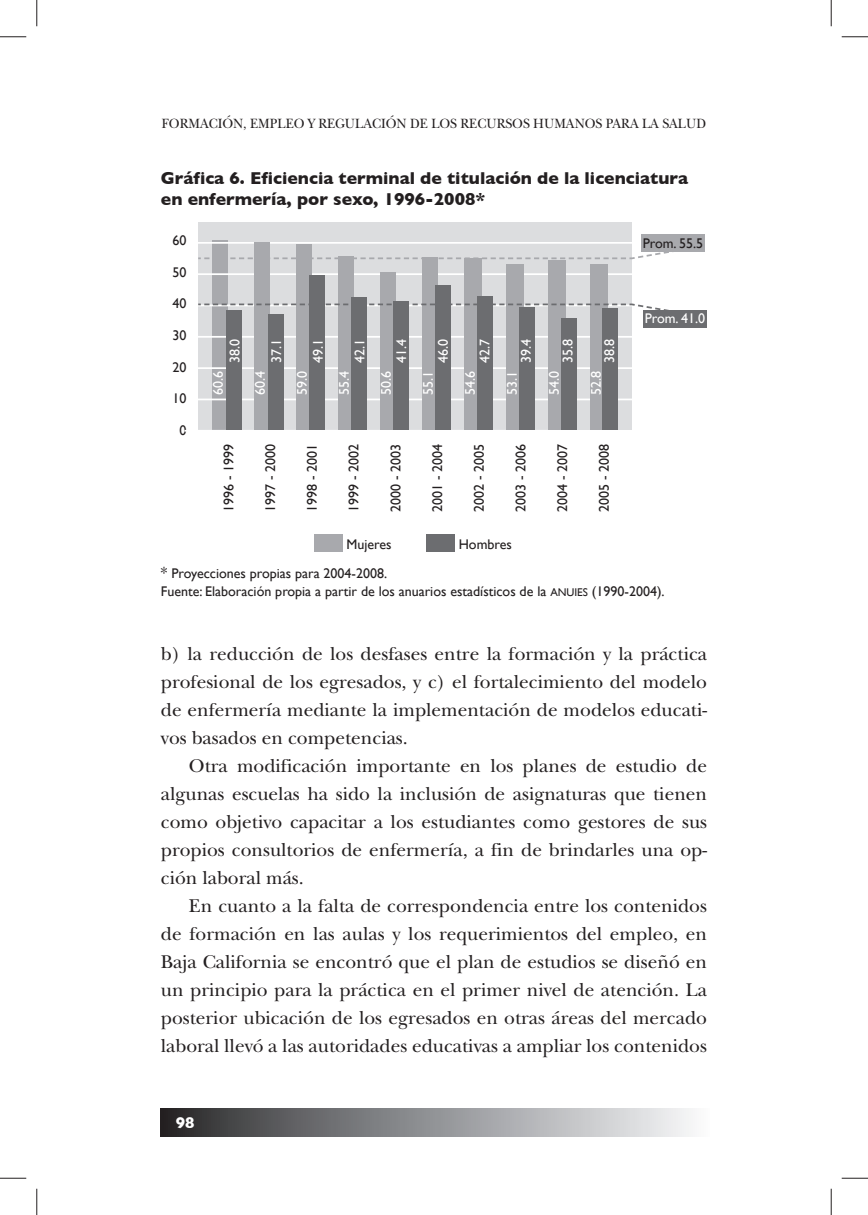
<style>
.page{position:relative;width:868px;height:1215px;background:#fff}
.page>*{position:absolute;margin:0;border:0;box-sizing:border-box;transform-origin:0 0}
.t1{font:19.25px/28px "New Baskerville";color:#231f20;text-align:justify}
.t2{font:700 17.5px/21px "Gill Sans";color:#231f20}
.t3{font:700 15.75px "Gill Sans";color:#fff}
.t4{font:14px/17.5px "Gill Sans";color:#231f20}
.t5{font:14px "Gill Sans";color:#fff}
.t6{font:14px "New Baskerville";color:#231f20;scale:.94 1}
.s1{font-size:15.75px}
.s2{font-family:"Gill Sans SC800";font-size:11.2px}
</style>
<div class="page">
<div style="left:161px;top:1108px;width:548px;height:28px;background:linear-gradient(to right,#2a2b2d,#fafbfe)"></div>
<div style="left:198px;top:222px;width:433px;height:208px;background:#dcdddf"></div>
<div style="left:212px;top:240px;width:15px;height:190px;background:#a8a9ad"></div>
<div style="left:640px;top:234px;width:64px;height:18px;background:#a8a9ad"></div>
<div style="left:643px;top:310px;width:63px;height:18px;background:#6c6d70"></div>
<div style="left:314px;top:535px;width:28px;height:17px;background:#a8a9ad"></div>
<div style="left:426px;top:535px;width:28px;height:17px;background:#6c6d70"></div>
<hr style="left:198px;top:398px;width:433px;height:2px;background:#fff">
<hr style="left:198px;top:367px;width:433px;height:2px;background:#fff">
<hr style="left:198px;top:273px;width:433px;height:2px;background:#fff">
<hr style="left:198px;top:242px;width:433px;height:2px;background:#fff">
<hr style="left:198px;top:336px;width:433px;height:2px;background:#fff">
<div style="left:226px;top:310px;width:16px;height:120px;background:#6c6d70"></div>
<div style="left:464px;top:258px;width:18px;height:172px;background:#a8a9ad"></div>
<div style="left:476px;top:296px;width:16px;height:134px;background:#6c6d70"></div>
<div style="left:548px;top:261px;width:17px;height:169px;background:#a8a9ad"></div>
<div style="left:560px;top:318px;width:16px;height:112px;background:#6c6d70"></div>
<div style="left:506px;top:264px;width:18px;height:166px;background:#a8a9ad"></div>
<div style="left:518px;top:307px;width:16px;height:123px;background:#6c6d70"></div>
<div style="left:590px;top:264px;width:17px;height:166px;background:#a8a9ad"></div>
<div style="left:602px;top:308px;width:16px;height:122px;background:#6c6d70"></div>
<div style="left:422px;top:257px;width:16px;height:173px;background:#a8a9ad"></div>
<div style="left:434px;top:285px;width:16px;height:145px;background:#6c6d70"></div>
<div style="left:380px;top:273px;width:16px;height:157px;background:#a8a9ad"></div>
<div style="left:393px;top:301px;width:15px;height:129px;background:#6c6d70"></div>
<div style="left:338px;top:256px;width:16px;height:174px;background:#a8a9ad"></div>
<div style="left:351px;top:298px;width:15px;height:132px;background:#6c6d70"></div>
<div style="left:296px;top:244px;width:16px;height:186px;background:#a8a9ad"></div>
<div style="left:309px;top:276px;width:15px;height:154px;background:#6c6d70"></div>
<div style="left:254px;top:242px;width:16px;height:188px;background:#a8a9ad"></div>
<div style="left:268px;top:314px;width:15px;height:116px;background:#6c6d70"></div>
<svg style="left:198px;top:249px;width:471px;height:11px"></svg>
<svg style="left:198px;top:303px;width:471px;height:11px"></svg>
<svg style="left:0;top:36px;width:26px;height:1px"></svg>
<svg style="left:841px;top:36px;width:26px;height:1px"></svg>
<svg style="left:0;top:1177px;width:26px;height:1px"></svg>
<svg style="left:841px;top:1177px;width:26px;height:1px"></svg>
<svg style="left:36px;top:0;width:1px;height:26px"></svg>
<svg style="left:36px;top:1188px;width:1px;height:26px"></svg>
<svg style="left:830px;top:0;width:1px;height:26px"></svg>
<svg style="left:830px;top:1188px;width:1px;height:26px"></svg>
<p class="t6" style="left:162px;top:115px;width:580px">formación, empleo y regulación de los recursos humanos para la salud</p>
<p class="t2" style="left:161px;top:167px;width:528px">Gráfica 6. Eficiencia terminal de titulación de la licenciatura en enfermería, por sexo, 1996-2008*</p>
<p class="t4" style="left:172px;top:231px;width:15px">60</p>
<p class="t4" style="left:172px;top:263px;width:15px">50</p>
<p class="t4" style="left:172px;top:295px;width:15px">40</p>
<p class="t4" style="left:172px;top:326px;width:15px">30</p>
<p class="t4" style="left:172px;top:358px;width:15px">20</p>
<p class="t4" style="left:172px;top:389px;width:15px">10</p>
<p class="t4" style="left:179px;top:421px;width:8px">0</p>
<p class="t4" style="left:642px;top:234px;width:62px">Prom. 55.5</p>
<p class="t5" style="left:644px;top:310px;width:62px">Prom. 41.0</p>
<p class="t5" style="left:226px;top:363px;width:26px;rotate:-90deg">38.0</p>
<p class="t5" style="left:268px;top:363px;width:26px;rotate:-90deg">37.1</p>
<p class="t5" style="left:310px;top:363px;width:26px;rotate:-90deg">49.1</p>
<p class="t5" style="left:351px;top:363px;width:26px;rotate:-90deg">42.1</p>
<p class="t5" style="left:393px;top:363px;width:26px;rotate:-90deg">41.4</p>
<p class="t5" style="left:434px;top:363px;width:26px;rotate:-90deg">46.0</p>
<p class="t5" style="left:476px;top:363px;width:26px;rotate:-90deg">42.7</p>
<p class="t5" style="left:518px;top:363px;width:26px;rotate:-90deg">39.4</p>
<p class="t5" style="left:559px;top:363px;width:26px;rotate:-90deg">35.8</p>
<p class="t5" style="left:601px;top:363px;width:26px;rotate:-90deg">38.8</p>
<p class="t5" style="left:210px;top:395px;width:26px;rotate:-90deg">60.6</p>
<p class="t5" style="left:252px;top:395px;width:26px;rotate:-90deg">60.4</p>
<p class="t5" style="left:294px;top:395px;width:26px;rotate:-90deg">59.0</p>
<p class="t5" style="left:335px;top:395px;width:26px;rotate:-90deg">55.4</p>
<p class="t5" style="left:377px;top:395px;width:26px;rotate:-90deg">50.6</p>
<p class="t5" style="left:419px;top:395px;width:26px;rotate:-90deg">55.1</p>
<p class="t5" style="left:461px;top:395px;width:26px;rotate:-90deg">54.6</p>
<p class="t5" style="left:503px;top:395px;width:26px;rotate:-90deg">53.1</p>
<p class="t5" style="left:545px;top:395px;width:26px;rotate:-90deg">54.0</p>
<p class="t5" style="left:587px;top:395px;width:26px;rotate:-90deg">52.8</p>
<p class="t4" style="left:220px;top:512px;width:70px;rotate:-90deg">1996 - 1999</p>
<p class="t4" style="left:261px;top:512px;width:70px;rotate:-90deg">1997 - 2000</p>
<p class="t4" style="left:303px;top:512px;width:70px;rotate:-90deg">1998 - 2001</p>
<p class="t4" style="left:345px;top:512px;width:70px;rotate:-90deg">1999 - 2002</p>
<p class="t4" style="left:386px;top:512px;width:70px;rotate:-90deg">2000 - 2003</p>
<p class="t4" style="left:428px;top:512px;width:70px;rotate:-90deg">2001 - 2004</p>
<p class="t4" style="left:470px;top:512px;width:70px;rotate:-90deg">2002 - 2005</p>
<p class="t4" style="left:511px;top:512px;width:70px;rotate:-90deg">2003 - 2006</p>
<p class="t4" style="left:553px;top:512px;width:70px;rotate:-90deg">2004 - 2007</p>
<p class="t4" style="left:595px;top:512px;width:70px;rotate:-90deg">2005 - 2008</p>
<p class="t4" style="left:346px;top:535px;width:47px">Mujeres</p>
<p class="t4" style="left:458px;top:535px;width:55px">Hombres</p>
<p class="t4" style="left:161px;top:565px;width:505px"><span class="s1">*</span> Proyecciones propias para 2004-2008.<br>Fuente: Elaboración propia a partir de los anuarios estadísticos de la <span class="s2">ANUIES</span> (1990-2004).</p>
<p class="t1" style="left:161px;top:640px;width:547px">b) la reducción de los desfases entre la formación y la práctica profesional de los egresados, y c) el fortalecimiento del modelo de enfermería mediante la implementación de modelos educati&shy;vos basados en competencias.</p>
<p class="t1" style="left:161px;top:752px;width:547px;text-indent:28px">Otra modificación importante en los planes de estudio de algunas escuelas ha sido la inclusión de asignaturas que tienen como objetivo capacitar a los estudiantes como gestores de sus propios consultorios de enfermería, a fin de brindarles una op&shy;ción laboral más.</p>
<p class="t1" style="left:161px;top:892px;width:547px;text-indent:28px">En cuanto a la falta de correspondencia entre los contenidos de formación en las aulas y los requerimientos del empleo, en Baja California se encontró que el plan de estudios se diseñó en un principio para la práctica en el primer nivel de atención. La posterior ubicación de los egresados en otras áreas del mercado laboral llevó a las autoridades educativas a ampliar los contenidos</p>
<p class="t3" style="left:176px;top:1113px;width:20px">98</p>
</div>
